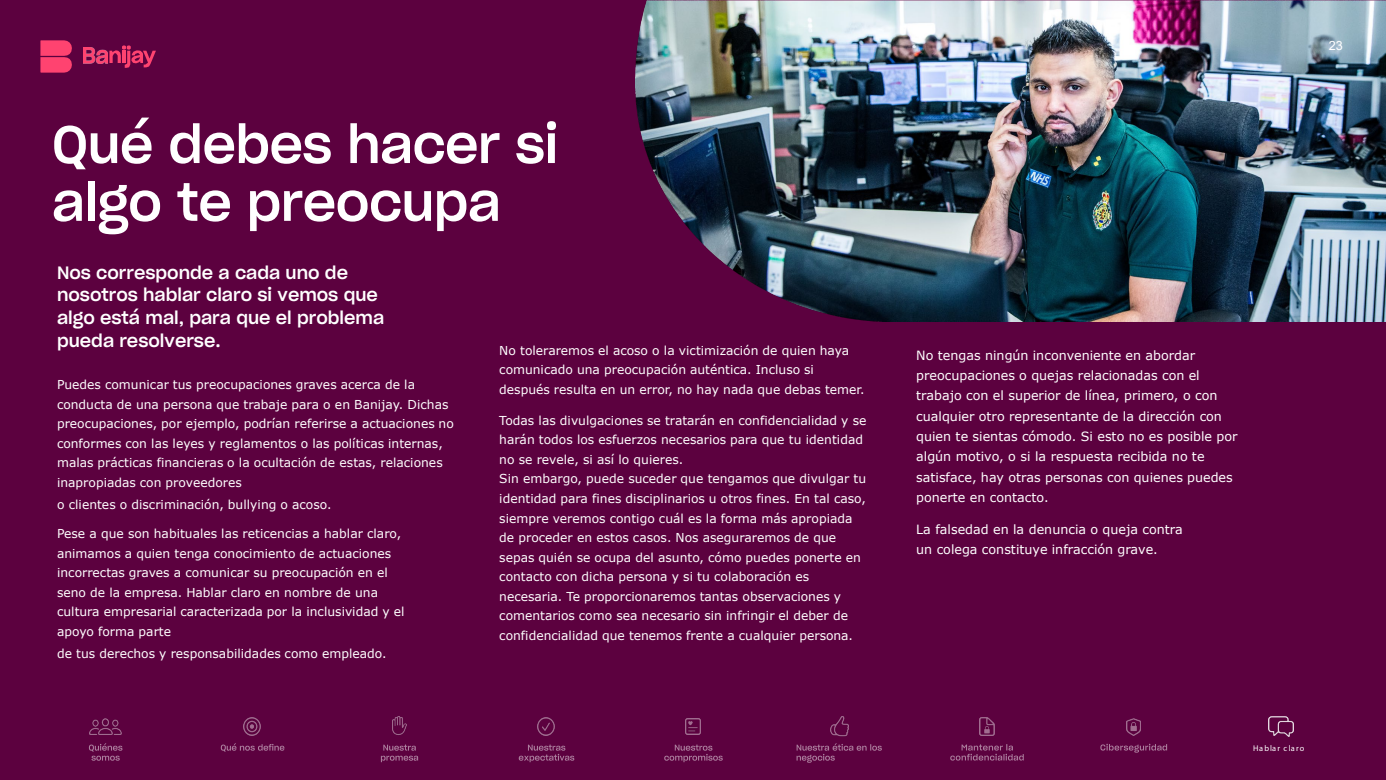
<style>
.page{position:relative;width:1386px;height:780px;background:#fff}
.page>*{position:absolute;margin:0;border:0;box-sizing:border-box;transform-origin:0 0}
.t1{font:51.62px "Sharp Grotesk Medium 20";letter-spacing:-.01em;color:#fff}
.t2{font:17.5px/22.7px "Sharp Grotesk Medium 20";color:#fff}
.t3{font:12.69px/20.2px "Verdana";color:#fff}
.t4{font:12.69px "Arial";color:#fff}
.t5{font:12.25px/19.5px "Verdana";color:#fff}
.t6{font:8.31px "Myriad Pro";letter-spacing:.105em;color:#fff}
</style>
<div class="page">
<div style="left:0;top:0;width:1385px;height:779px;background:#5c013f"></div>
<img style="left:635px;top:0;width:750px;height:321px">
<img style="left:84px;top:48px;width:24px;height:15px">
<svg style="left:109px;top:45px;width:47px;height:23px"></svg>
<svg style="left:40px;top:40px;width:32px;height:33px"></svg>
<svg style="left:89px;top:743px;width:33px;height:17px"></svg>
<svg style="left:221px;top:743px;width:63px;height:8px"></svg>
<svg style="left:381px;top:744px;width:37px;height:17px"></svg>
<svg style="left:518px;top:744px;width:56px;height:17px"></svg>
<svg style="left:664px;top:744px;width:58px;height:17px"></svg>
<svg style="left:796px;top:743px;width:85px;height:19px"></svg>
<img style="left:89px;top:718px;width:32px;height:16px">
<img style="left:243px;top:717px;width:18px;height:17px">
<img style="left:393px;top:716px;width:13px;height:19px">
<img style="left:537px;top:717px;width:17px;height:17px">
<img style="left:685px;top:718px;width:15px;height:16px">
<img style="left:830px;top:716px;width:18px;height:19px">
<img style="left:979px;top:717px;width:15px;height:18px">
<img style="left:1126px;top:718px;width:14px;height:17px">
<img style="left:1268px;top:716px;width:24px;height:20px">
<svg style="left:950px;top:744px;width:73px;height:16px"></svg>
<svg style="left:1100px;top:743px;width:67px;height:9px"></svg>
<p class="t1" style="left:52px;top:101px;width:507px">Qué debes hacer si</p>
<p class="t1" style="left:52px;top:159px;width:450px">algo te preocupa</p>
<p class="t2" style="left:57px;top:260px;width:329px">Nos corresponde a cada uno de nosotros hablar claro si vemos que algo está mal, para que el problema pueda resolverse.</p>
<p class="t5" style="left:57px;top:374px;width:398px">Puedes comunicar tus preocupaciones graves acerca de la conducta de una persona que trabaje para o en Banijay. Dichas preocupaciones, por ejemplo, podrían referirse a actuaciones no conformes con las leyes y reglamentos o las políticas internas, malas prácticas financieras o la ocultación de estas, relaciones inapropiadas con proveedores</p>
<p class="t5" style="left:57px;top:494px;width:276px">o clientes o discriminación, bullying o acoso.</p>
<p class="t5" style="left:57px;top:523px;width:349px">Pese a que son habituales las reticencias a hablar claro, animamos a quien tenga conocimiento de actuaciones incorrectas graves a comunicar su preocupación en el seno de la empresa. Hablar claro en nombre de una cultura empresarial caracterizada por la inclusividad y el apoyo forma parte</p>
<p class="t5" style="left:57px;top:643px;width:331px">de tus derechos y responsabilidades como empleado.</p>
<p class="t5" style="left:499px;top:340px;width:367px">No toleraremos el acoso o la victimización de quien haya comunicado una preocupación auténtica. Incluso si después resulta en un error, no hay nada que debas temer.</p>
<p class="t5" style="left:499px;top:410px;width:369px">Todas las divulgaciones se tratarán en confidencialidad y se harán todos los esfuerzos necesarios para que tu identidad no se revele, si así lo quieres.</p>
<p class="t5" style="left:499px;top:468px;width:368px">Sin embargo, puede suceder que tengamos que divulgar tu identidad para fines disciplinarios u otros fines. En tal caso, siempre veremos contigo cuál es la forma más apropiada de proceder en estos casos. Nos aseguraremos de que sepas quién se ocupa del asunto, cómo puedes ponerte en contacto con dicha persona y si tu colaboración es necesaria. Te proporcionaremos tantas observaciones y comentarios como sea necesario sin infringir el deber de confidencialidad que tenemos frente a cualquier persona.</p>
<p class="t4" style="left:1328px;top:37px;width:16px">23</p>
<p class="t3" style="left:916px;top:345px;width:323px">No tengas ningún inconveniente en abordar preocupaciones o quejas relacionadas con el trabajo con el superior de línea, primero, o con cualquier otro representante de la dirección con quien te sientas cómodo. Si esto no es posible por algún motivo, o si la respuesta recibida no te satisface, hay otras personas con quienes puedes ponerte en contacto.</p>
<p class="t3" style="left:916px;top:518px;width:268px">La falsedad en la denuncia o queja contra un colega constituye infracción grave.</p>
<p class="t6" style="left:1253px;top:742px;width:52px">Hablar claro</p>
</div>
